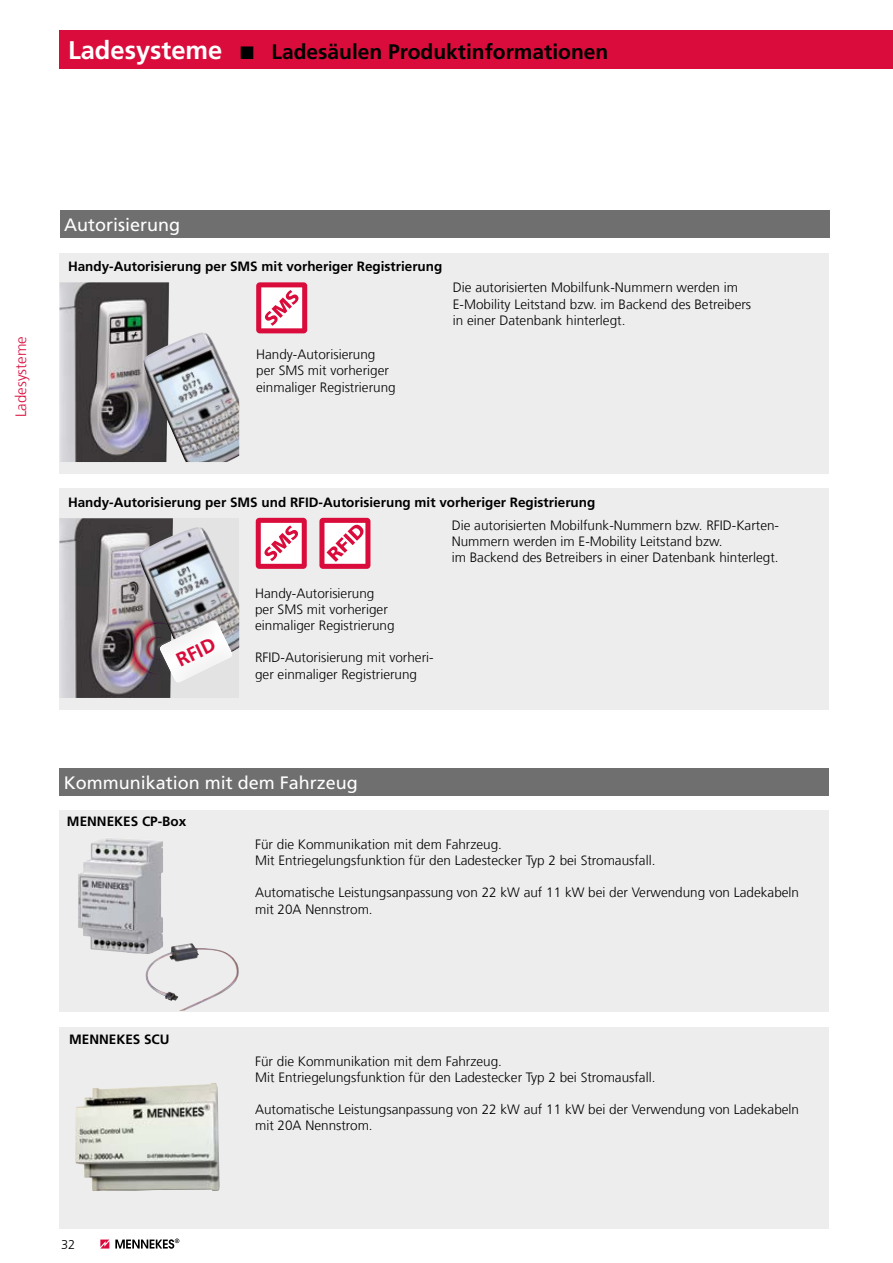
<style>
.page{position:relative;width:893px;height:1263px;background:#fff}
.page>*{position:absolute;margin:0;border:0;box-sizing:border-box;transform-origin:0 0}
.t1{font:700 25.5px "Frutiger LT Com";color:#fff}
.t2{font:700 21px "Frutiger LT Com";color:#000}
.t3{font:700 19.5px "Frutiger LT Com";color:#d90c3b}
.t4{font:18px "Frutiger LT Com";color:#fff}
.t5{font:300 15px "Frutiger LT Com";color:#d90c3b}
.t6{font:300 13.5px/16.2px "Frutiger LT Com";color:#000}
.t7{font:700 13.5px "Frutiger LT Com";color:#000}
.t8{font:300 12.75px "Frutiger LT Com";color:#000}
</style>
<div class="page">
<div style="left:60px;top:810px;width:769px;height:202px;background:#ededed"></div>
<div style="left:60px;top:488px;width:769px;height:222px;background:#ededed"></div>
<div style="left:60px;top:518px;width:179px;height:180px;background:#e3e3e3"></div>
<img style="left:60px;top:518px;width:113px;height:180px">
<img style="left:139px;top:527px;width:100px;height:90px">
<svg style="left:121px;top:612px;width:75px;height:72px"></svg>
<svg style="left:146px;top:604px;width:94px;height:91px"></svg>
<svg style="left:256px;top:518px;width:51px;height:51px;background:#ed8da3"></svg>
<svg style="left:319px;top:518px;width:51px;height:51px;background:#ec8ba1"></svg>
<svg style="left:100px;top:1239px;width:9px;height:9px"></svg>
<svg style="left:115px;top:1238px;width:64px;height:11px"></svg>
<div style="left:60px;top:30px;width:833px;height:39px;background:#d90c3b"></div>
<div style="left:60px;top:1027px;width:769px;height:202px;background:#ededed"></div>
<div style="left:60px;top:768px;width:769px;height:28px;background:#706f6f"></div>
<img style="left:75px;top:1083px;width:144px;height:108px">
<img style="left:145px;top:943px;width:85px;height:58px">
<img style="left:78px;top:838px;width:85px;height:116px">
<div style="left:60px;top:210px;width:769px;height:28px;background:#706f6f"></div>
<div style="left:60px;top:253px;width:769px;height:221px;background:#ededed"></div>
<svg style="left:256px;top:282px;width:51px;height:51px;background:#ed8ea4"></svg>
<img style="left:60px;top:282px;width:109px;height:180px">
<img style="left:144px;top:332px;width:95px;height:130px">
<h1 class="t1" style="left:68px;top:35px;width:156px">Ladesysteme</h1>
<h2 class="t2" style="left:271px;top:39px;width:338px">Ladesäulen Produktinformationen</h2>
<p class="t5" style="left:12px;top:417px;width:82px;rotate:-90deg">Ladesysteme</p>
<h3 class="t4" style="left:64px;top:214px;width:118px">Autorisierung</h3>
<p class="t7" style="left:68px;top:259px;width:376px">Handy-Autorisierung per SMS mit vorheriger Registrierung</p>
<p class="t6" style="left:256px;top:346px;width:141px">Handy-Autorisierung per SMS mit vorheriger einmaliger Registrierung</p>
<p class="t6" style="left:453px;top:280px;width:300px">Die autorisierten Mobilfunk-Nummern werden im<br>E-Mobility Leitstand bzw. im Backend des Betreibers in einer Datenbank hinterlegt.</p>
<p class="t7" style="left:68px;top:494px;width:529px">Handy-Autorisierung per SMS und RFID-Autorisierung mit vorheriger Registrierung</p>
<h3 class="t3" style="left:172px;top:651px;width:43px;rotate:-26deg">RFID</h3>
<p class="t6" style="left:255px;top:585px;width:141px">Handy-Autorisierung per SMS mit vorheriger einmaliger Registrierung</p>
<p class="t6" style="left:255px;top:650px;width:180px">RFID-Autorisierung mit vorheri&shy;ger einmaliger Registrierung</p>
<p class="t6" style="left:452px;top:517px;width:329px">Die autorisierten Mobilfunk-Nummern bzw. RFID-Karten-<br>Nummern werden im E-Mobility Leitstand bzw.<br>im Backend des Betreibers in einer Datenbank hinterlegt.</p>
<h3 class="t4" style="left:64px;top:772px;width:296px">Kommunikation mit dem Fahrzeug</h3>
<p class="t7" style="left:67px;top:813px;width:121px">MENNEKES CP-Box</p>
<p class="t6" style="left:255px;top:836px;width:402px">Für die Kommunikation mit dem Fahrzeug.<br>Mit Entriegelungsfunktion für den Ladestecker Typ 2 bei Stromausfall.</p>
<p class="t6" style="left:255px;top:885px;width:545px">Automatische Leistungsanpassung von 22 kW auf 11 kW bei der Verwendung von Ladekabeln mit 20A Nennstrom.</p>
<p class="t7" style="left:69px;top:1031px;width:102px">MENNEKES SCU</p>
<p class="t8" style="left:61px;top:1237px;width:16px">32</p>
<p class="t6" style="left:255px;top:1053px;width:402px">Für die Kommunikation mit dem Fahrzeug.<br>Mit Entriegelungsfunktion für den Ladestecker Typ 2 bei Stromausfall.</p>
<p class="t6" style="left:255px;top:1101px;width:545px">Automatische Leistungsanpassung von 22 kW auf 11 kW bei der Verwendung von Ladekabeln mit 20A Nennstrom.</p>
</div>
